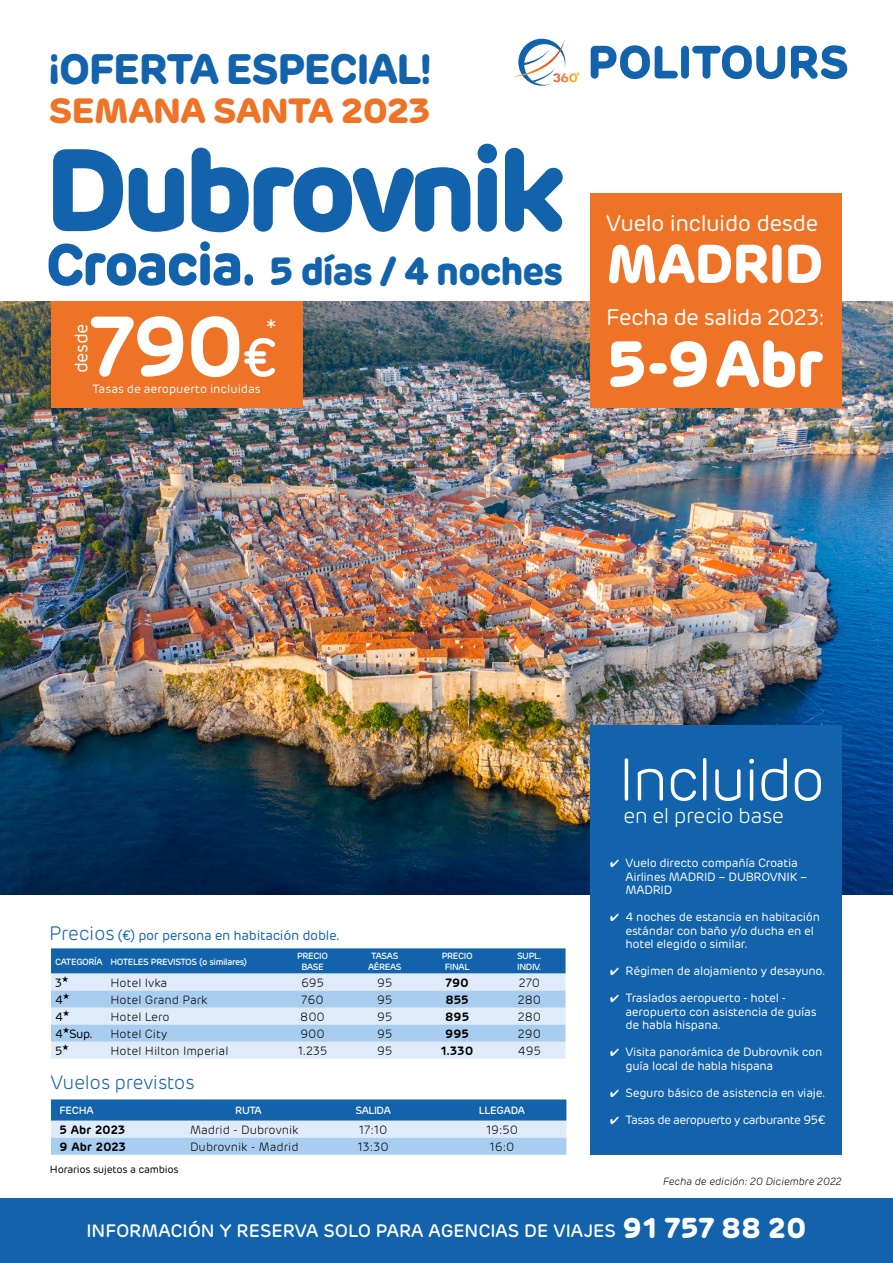
<style>
.page{position:relative;width:893px;height:1263px;background:#fff}
.page>*{position:absolute;margin:0;border:0;box-sizing:border-box;transform-origin:0 0}
.t1{font:700 115.5px "Rubrik";letter-spacing:-.055em;color:#1363ac}
.t2{font:600 84.6px "Rubrik";color:#fff}
.t3{font:700 64.5px "Rubrik";color:#fff}
.t4{font:300 60px "Rubrik";letter-spacing:-.045em;color:#fff}
.t5{font:700 54px "Rubrik";letter-spacing:-.01em;color:#fff}
.t6{font:700 42.15px "Rubrik";letter-spacing:-.025em;color:#1363ac}
.t7{font:700 39px "Rubrik";letter-spacing:-.035em;color:#1363ac}
.t8{font:700 34.65px "Rubrik";letter-spacing:-.02em;color:#ee7326;scale:1.05 1}
.t9{font:300 27px "Rubrik";color:#f9f9ef}
.t10{font:22.5px "Rubrik";letter-spacing:-.025em;color:#fff}
.t11{font:300 21.45px "Rubrik";letter-spacing:-.03em;color:#fff}
.t12{font:300 19.5px "Rubrik";letter-spacing:-.02em;color:#1363ac}
.t13{font:500 18px "Rubrik";color:#fff}
.t14{font:18px "Rubrik";letter-spacing:-.02em;color:#fff}
.t15{font:13.5px "Rubrik";letter-spacing:-.02em;color:#1363ac}
.t16{font:12px/13.5px "Rubrik";letter-spacing:-.02em;color:#fff}
.t17{font:300 12px "Rubrik";color:#000}
.t18{font:600 12px "Rubrik";color:#000}
.t19{font:12px "Rubrik";letter-spacing:-.04em;color:#fff}
.t20{font:12px "Rubrik";color:#fff}
.t21{font:12px "Rubrik";color:#000}
.t22{font:italic 300 10.5px "Rubrik";color:#000}
.t23{font:10.5px "Rubrik";letter-spacing:-.02em;color:#000}
.t24{font:500 10.5px "Rubrik";letter-spacing:-.02em;color:#fff}
.t25{font:500 9px/10.5px "Rubrik";letter-spacing:-.04em;color:#fff;text-align:center}
.s1{font-size:57.9px}
.s2{font-weight:500;font-size:54px}
.s3{font-weight:300;font-size:19.5px}
.s4{font-weight:700;font-size:28.5px}
</style>
<div class="page">
<img style="left:0;top:301px;width:893px;height:593px">
<div style="left:51px;top:301px;width:251px;height:106px;background:#ee7326"></div>
<div style="left:591px;top:725px;width:251px;height:430px;background:#1363ac"></div>
<div style="left:0;top:1199px;width:893px;height:64px;background:#1363ac"></div>
<svg style="left:591px;top:45px;width:87px;height:34px"></svg>
<div style="left:681px;top:46px;width:8px;height:33px;background:#1263ac;border-radius:4px"></div>
<svg style="left:692px;top:45px;width:93px;height:34px"></svg>
<svg style="left:791px;top:45px;width:56px;height:34px"></svg>
<svg style="left:513px;top:39px;width:67px;height:47px"></svg>
<div style="left:591px;top:193px;width:251px;height:214px;background:#ee7326"></div>
<svg style="left:51px;top:1099px;width:515px;height:56px;background:#82afd8"></svg>
<svg style="left:51px;top:948px;width:515px;height:111px;background:#a1c3e4"></svg>
<h3 class="t6" style="left:49px;top:42px;width:384px">¡OFERTA ESPECIAL!</h3>
<h3 class="t8" style="left:49px;top:89px;width:366px">SEMANA SANTA 2023</h3>
<h1 class="t1" style="left:45px;top:117px;width:521px">Dubrovnik</h1>
<h3 class="t7" style="left:45px;top:247px;width:519px"><span class="s1">Croacia.</span> 5 días / 4 noches</h3>
<h3 class="t14" style="left:71px;top:373px;width:51px;rotate:-90deg">desde</h3>
<h2 class="t2" style="left:89px;top:293px;width:190px">790<span class="s2">€</span></h2>
<h3 class="t9" style="left:266px;top:313px;width:12px">*</h3>
<p class="t20" style="left:92px;top:382px;width:170px">Tasas de aeropuerto incluidas</p>
<h3 class="t10" style="left:606px;top:209px;width:214px">Vuelo incluido desde</h3>
<h3 class="t5" style="left:606px;top:230px;width:219px">MADRID</h3>
<h3 class="t10" style="left:606px;top:304px;width:220px">Fecha de salida 2023:</h3>
<h3 class="t3" style="left:606px;top:323px;width:218px">5-9 Abr</h3>
<p class="t15" style="left:49px;top:927px;width:293px"><span class="s3">Precios</span> (€) por persona en habitación doble.</p>
<p class="t25" style="left:55px;top:956px;width:193px">CATEGORÍA HOTELES PREVISTOS (o similares)</p>
<p class="t25" style="left:297px;top:951px;width:32px">PRECIO<br>BASE</p>
<p class="t25" style="left:368px;top:951px;width:35px">TASAS<br>AÉREAS</p>
<p class="t25" style="left:442px;top:951px;width:32px">PRECIO<br>FINAL</p>
<p class="t25" style="left:517px;top:951px;width:26px;text-align:left">SUPL.<br>INDIV.</p>
<p class="t21" style="left:55px;top:975px;width:15px">3★</p>
<p class="t17" style="left:111px;top:976px;width:58px">Hotel Ivka</p>
<p class="t17" style="left:301px;top:976px;width:25px">695</p>
<p class="t17" style="left:377px;top:976px;width:17px">95</p>
<p class="t18" style="left:445px;top:975px;width:25px">790</p>
<p class="t17" style="left:519px;top:976px;width:23px">270</p>
<p class="t21" style="left:55px;top:992px;width:16px">4★</p>
<p class="t17" style="left:111px;top:993px;width:98px">Hotel Grand Park</p>
<p class="t17" style="left:301px;top:993px;width:24px">760</p>
<p class="t17" style="left:377px;top:993px;width:17px">95</p>
<p class="t18" style="left:445px;top:992px;width:25px">855</p>
<p class="t17" style="left:518px;top:993px;width:25px">280</p>
<p class="t21" style="left:55px;top:1009px;width:16px">4★</p>
<p class="t17" style="left:111px;top:1010px;width:61px">Hotel Lero</p>
<p class="t17" style="left:300px;top:1010px;width:26px">800</p>
<p class="t17" style="left:377px;top:1010px;width:17px">95</p>
<p class="t18" style="left:445px;top:1009px;width:25px">895</p>
<p class="t17" style="left:518px;top:1010px;width:25px">280</p>
<p class="t21" style="left:55px;top:1026px;width:39px">4★Sup.</p>
<p class="t17" style="left:111px;top:1027px;width:58px">Hotel City</p>
<p class="t17" style="left:300px;top:1027px;width:26px">900</p>
<p class="t17" style="left:377px;top:1027px;width:17px">95</p>
<p class="t18" style="left:445px;top:1026px;width:25px">995</p>
<p class="t17" style="left:518px;top:1027px;width:25px">290</p>
<p class="t21" style="left:55px;top:1043px;width:15px">5★</p>
<p class="t17" style="left:111px;top:1044px;width:119px">Hotel Hilton Imperial</p>
<p class="t17" style="left:298px;top:1044px;width:31px">1.235</p>
<p class="t17" style="left:377px;top:1044px;width:17px">95</p>
<p class="t18" style="left:441px;top:1043px;width:34px">1.330</p>
<p class="t17" style="left:518px;top:1044px;width:24px">495</p>
<h3 class="t12" style="left:50px;top:1071px;width:146px">Vuelos previstos</h3>
<p class="t24" style="left:60px;top:1104px;width:36px">FECHA</p>
<p class="t24" style="left:235px;top:1104px;width:28px">RUTA</p>
<p class="t24" style="left:355px;top:1104px;width:37px">SALIDA</p>
<p class="t24" style="left:479px;top:1104px;width:48px">LLEGADA</p>
<p class="t18" style="left:60px;top:1122px;width:67px">5 Abr 2023</p>
<p class="t17" style="left:190px;top:1123px;width:110px">Madrid - Dubrovnik</p>
<p class="t17" style="left:359px;top:1123px;width:30px">17:10</p>
<p class="t17" style="left:486px;top:1123px;width:33px">19:50</p>
<p class="t18" style="left:60px;top:1139px;width:68px">9 Abr 2023</p>
<p class="t17" style="left:190px;top:1140px;width:110px">Dubrovnik - Madrid</p>
<p class="t17" style="left:358px;top:1140px;width:32px">13:30</p>
<p class="t17" style="left:490px;top:1140px;width:26px">16:0</p>
<p class="t23" style="left:50px;top:1163px;width:130px">Horarios sujetos a cambios</p>
<h3 class="t4" style="left:618px;top:744px;width:209px">Incluido</h3>
<h3 class="t11" style="left:623px;top:803px;width:162px">en el precio base</h3>
<p class="t16" style="left:625px;top:856px;width:183px">Vuelo directo compañía Croatia<br>Airlines MADRID – DUBROVNIK –<br>MADRID</p>
<p class="t16" style="left:625px;top:910px;width:196px">4 noches de estancia en habitación estándar con baño y/o ducha en el hotel elegido o similar.</p>
<p class="t16" style="left:625px;top:964px;width:202px">Régimen de alojamiento y desayuno.</p>
<p class="t16" style="left:625px;top:991px;width:193px">Traslados aeropuerto - hotel - aeropuerto con asistencia de guías de habla hispana.</p>
<p class="t16" style="left:625px;top:1045px;width:198px">Visita panorámica de Dubrovnik con guía local de habla hispana</p>
<p class="t16" style="left:625px;top:1086px;width:202px">Seguro básico de asistencia en viaje.</p>
<p class="t19" style="left:625px;top:1112px;width:202px">Tasas de aeropuerto y carburante 95€</p>
<p class="t22" style="left:663px;top:1175px;width:180px">Fecha de edición: 20 Diciembre 2022</p>
<h3 class="t13" style="left:86px;top:1219px;width:722px">INFORMACIÓN Y RESERVA SOLO PARA AGENCIAS DE VIAJES <span class="s4">91 757 88 20</span></h3>
</div>
